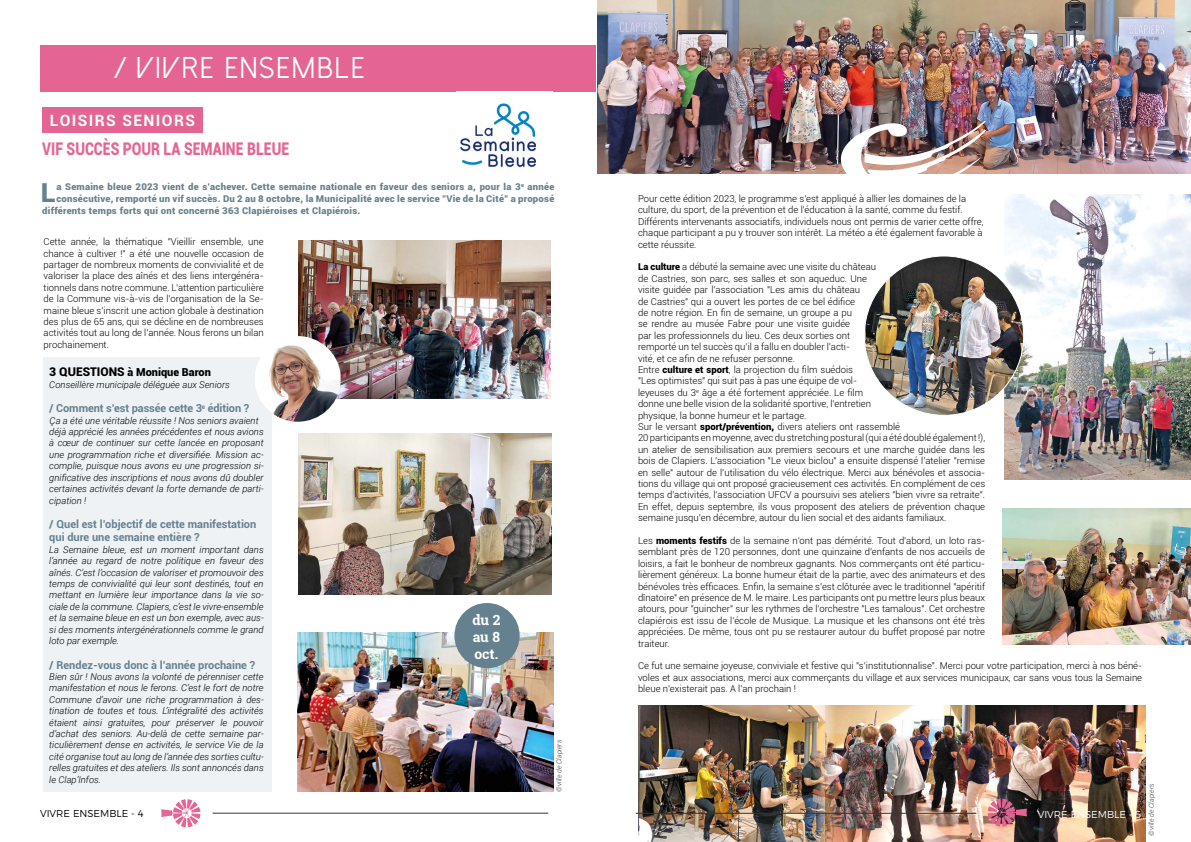
<style>
.page{position:relative;width:1191px;height:842px;background:#fff}
.page>*{position:absolute;margin:0;border:0;box-sizing:border-box;transform-origin:0 0}
.t1{font:30px "Dolce Vita";letter-spacing:.09em;color:#fff}
.t2{font:900 26.2px "Roboto";color:#65818f}
.t3{font:900 17.5px "Roboto";color:#e46594;scale:.8 1}
.t4{font:700 15.6px "Roboto";letter-spacing:.09em;color:#fff}
.t5{font:700 14px/16.8px "Roboto Slab";color:#fff;text-align:justify}
.t6{font:700 11px/13.2px "Roboto";color:#65818f}
.t7{font:900 11px "Roboto";color:#000}
.t8{font:300 10px "Montserrat";color:#000}
.t9{font:300 10px "Montserrat";color:#fff}
.t10{font:300 9.5px/11.4px "Roboto";color:#000;text-align:justify}
.t11{font:italic 300 9.5px/11.4px "Roboto";color:#000;text-align:justify}
.t12{font:900 9.3px "Roboto";letter-spacing:.025em;color:#65818f}
.t13{font:italic 300 7px "Roboto";color:#3c3c3b}
.s1{font-size:12px}
.s2{font-weight:900}
</style>
<div class="page">
<div style="left:44px;top:357px;width:228px;height:435px;background:#eef2f5"></div>
<img style="left:638px;top:705px;width:143px;height:137px">
<img style="left:781px;top:705px;width:44px;height:137px">
<img style="left:825px;top:705px;width:320px;height:137px">
<hr style="left:213px;top:813px;width:335px;height:1px;background:#363438">
<hr style="left:636px;top:813px;width:340px;height:1px;background:#363438">
<svg style="left:161px;top:799px;width:39px;height:28px"></svg>
<svg style="left:987px;top:798px;width:40px;height:29px"></svg>
<div style="left:40px;top:45px;width:555px;height:46px;background:#e46594"></div>
<div style="left:42px;top:107px;width:161px;height:26px;background:#e46594"></div>
<img style="left:298px;top:632px;width:256px;height:160px">
<img style="left:298px;top:241px;width:252px;height:157px">
<img style="left:1004px;top:195px;width:187px;height:284px">
<img style="left:1002px;top:508px;width:189px;height:137px">
<img style="left:597px;top:0;width:594px;height:173px">
<img style="left:298px;top:434px;width:253px;height:161px">
<div style="left:454px;top:603px;width:65px;height:65px;background:#65818f;border-radius:50%"></div>
<img style="left:460px;top:103px;width:77px;height:66px">
<img style="left:864px;top:256px;width:159px;height:159px;border-radius:80px">
<img style="left:255px;top:336px;width:85px;height:86px">
<img style="left:840px;top:122px;width:146px;height:52px">
<h1 class="t1" style="left:116px;top:52px;width:249px">/ VIVRE ENSEMBLE</h1>
<h3 class="t4" style="left:50px;top:109px;width:147px">LOISIRS SENIORS</h3>
<h3 class="t3" style="left:42px;top:137px;width:310px">VIF SUCCÈS POUR LA SEMAINE BLEUE</h3>
<h2 class="t2" style="left:41px;top:174px;width:17px">L</h2>
<p class="t12" style="left:56px;top:180px;width:499px">a Semaine bleue 2023 vient de s’achever. Cette semaine nationale en faveur des seniors a, pour la 3<sup>e</sup> année</p>
<p class="t12" style="left:56px;top:192px;width:499px">consécutive, remporté un vif succès. Du 2 au 8 octobre, la Municipalité avec le service "Vie de la Cité" a proposé</p>
<p class="t12" style="left:42px;top:204px;width:320px">différents temps forts qui ont concerné 363 Clapiéroises et Clapiérois.</p>
<p class="t10" style="left:44px;top:236px;width:222px">Cette année, la thématique "Vieillir ensemble, une chance à cultiver !" a été une nouvelle occasion de partager de nombreux moments de convivialité et de valoriser la place des aînés et des liens intergénéra&shy;tionnels dans notre commune. L’attention particulière de la Commune vis-à-vis de l’organisation de la Se&shy;maine bleue s’inscrit une action globale à destination des plus de 65 ans, qui se décline en de nombreuses activités tout au long de l’année. Nous ferons un bilan prochainement.</p>
<p class="t7" style="left:49px;top:365px;width:163px"><span class="s1">3 QUESTIONS</span> à Monique Baron</p>
<p class="t11" style="left:49px;top:378px;width:182px">Conseillère municipale déléguée aux Seniors</p>
<p class="t6" style="left:49px;top:401px;width:201px">/ Comment s’est passée cette 3<sup>e</sup> édition ?</p>
<p class="t11" style="left:49px;top:414px;width:216px;text-align:left">Ça a été une véritable réussite ! Nos seniors avaient déjà apprécié les années précédentes et nous avions à cœur de continuer sur cette lancée en proposant une programmation riche et diversifiée. Mission ac&shy;complie, puisque nous avons eu une progression si&shy;gnificative des inscriptions et nous avons dû doubler certaines activités devant la forte demande de parti&shy;cipation !</p>
<p class="t6" style="left:49px;top:517px;width:208px">/ Quel est l’objectif de cette manifestation qui dure une semaine entière ?</p>
<p class="t11" style="left:49px;top:543px;width:216px">La Semaine bleue, est un moment important dans l’année au regard de notre politique en faveur des aînés. C’est l’occasion de valoriser et promouvoir des temps de convivialité qui leur sont destinés, tout en mettant en lumière leur importance dans la vie so&shy;ciale de la commune. Clapiers, c’est le vivre-ensemble et la semaine bleue en est un bon exemple, avec aus&shy;si des moments intergénérationnels comme le grand loto par exemple.</p>
<p class="t6" style="left:49px;top:657px;width:207px">/ Rendez-vous donc à l’année prochaine ?</p>
<p class="t11" style="left:49px;top:670px;width:216px">Bien sûr ! Nous avons la volonté de pérenniser cette manifestation et nous le ferons. C’est le fort de notre Commune d’avoir une riche programmation à des&shy;tination de toutes et tous. L’intégralité des activités étaient ainsi gratuites, pour préserver le pouvoir d’achat des seniors. Au-delà de cette semaine par&shy;ticulièrement dense en activités, le service Vie de la cité organise tout au long de l’année des sorties cultu&shy;relles gratuites et des ateliers. Ils sont annoncés dans le Clap’Infos.</p>
<p class="t8" style="left:40px;top:806px;width:105px">VIVRE ENSEMBLE - 4</p>
<h3 class="t5" style="left:472px;top:611px;width:30px">du 2 au 8 oct.</h3>
<p class="t13" style="left:554px;top:792px;width:54px;rotate:-90deg">©ville de Clapiers</p>
<p class="t10" style="left:638px;top:193px;width:347px;text-align:left">Pour cette édition 2023, le programme s’est appliqué à allier les domaines de la culture, du sport, de la prévention et de l'éducation à la santé, comme du festif.<br>Différents intervenants associatifs, individuels nous ont permis de varier cette offre, chaque participant a pu y trouver son intérêt. La météo a été également favorable à cette réussite.</p>
<p class="t10" style="left:638px;top:261px;width:349px;text-align:left"><span class="s2">La culture</span> a débuté la semaine avec une visite du château<br>de Castries, son parc, ses salles et son aqueduc. Une<br>visite guidée par l’association "Les amis du château<br>de Castries" qui a ouvert les portes de ce bel édifice<br>de notre région. En fin de semaine, un groupe a pu<br>se rendre au musée Fabre pour une visite guidée<br>par les professionnels du lieu. Ces deux sorties ont<br>remporté un tel succès qu’il a fallu en doubler l’acti-<br>vité, et ce afin de ne refuser personne.<br>Entre <span class="s2">culture et sport</span>, la projection du film suédois<br>"Les optimistes" qui suit pas à pas une équipe de vol-<br>leyeuses du 3<sup>e</sup> âge a été fortement appréciée. Le film<br>donne une belle vision de la solidarité sportive, l’entretien<br>physique, la bonne humeur et le partage.<br>Sur le versant <span class="s2">sport/prévention,</span> divers ateliers ont rassemblé<br>20 participants en moyenne, avec du stretching postural (qui a été doublé également !), un atelier de sensibilisation aux premiers secours et une marche guidée dans les bois de Clapiers. L’association "Le vieux biclou" a ensuite dispensé l’atelier "remise en selle" autour de l’utilisation du vélo électrique. Merci aux bénévoles et associa&shy;tions du village qui ont proposé gracieusement ces activités. En complément de ces temps d’activités, l’association UFCV a poursuivi ses ateliers "bien vivre sa retraite".<br>En effet, depuis septembre, ils vous proposent des ateliers de prévention chaque semaine jusqu’en décembre, autour du lien social et des aidants familiaux.</p>
<p class="t10" style="left:638px;top:535px;width:349px">Les <span class="s2">moments festifs</span> de la semaine n’ont pas démérité. Tout d’abord, un loto ras&shy;semblant près de 120 personnes, dont une quinzaine d’enfants de nos accueils de loisirs, a fait le bonheur de nombreux gagnants. Nos commerçants ont été particu&shy;lièrement généreux. La bonne humeur était de la partie, avec des animateurs et des bénévoles très efficaces. Enfin, la semaine s’est clôturée avec le traditionnel "apéritif dînatoire" en présence de M. le maire. Les participants ont pu mettre leurs plus beaux atours, pour "guincher" sur les rythmes de l’orchestre "Les tamalous". Cet orchestre clapiérois est issu de l’école de Musique. La musique et les chansons ont été très appréciées. De même, tous ont pu se restaurer autour du buffet proposé par notre traiteur.</p>
<p class="t10" style="left:638px;top:660px;width:505px">Ce fut une semaine joyeuse, conviviale et festive qui "s’institutionnalise". Merci pour votre participation, merci à nos béné&shy;voles et aux associations, merci aux commerçants du village et aux services municipaux, car sans vous tous la Semaine bleue n’existerait pas. A l’an prochain !</p>
<p class="t13" style="left:1146px;top:836px;width:54px;rotate:-90deg">©ville de Clapiers</p>
<p class="t9" style="left:1037px;top:807px;width:105px">VIVRE ENSEMBLE - 5</p>
</div>
